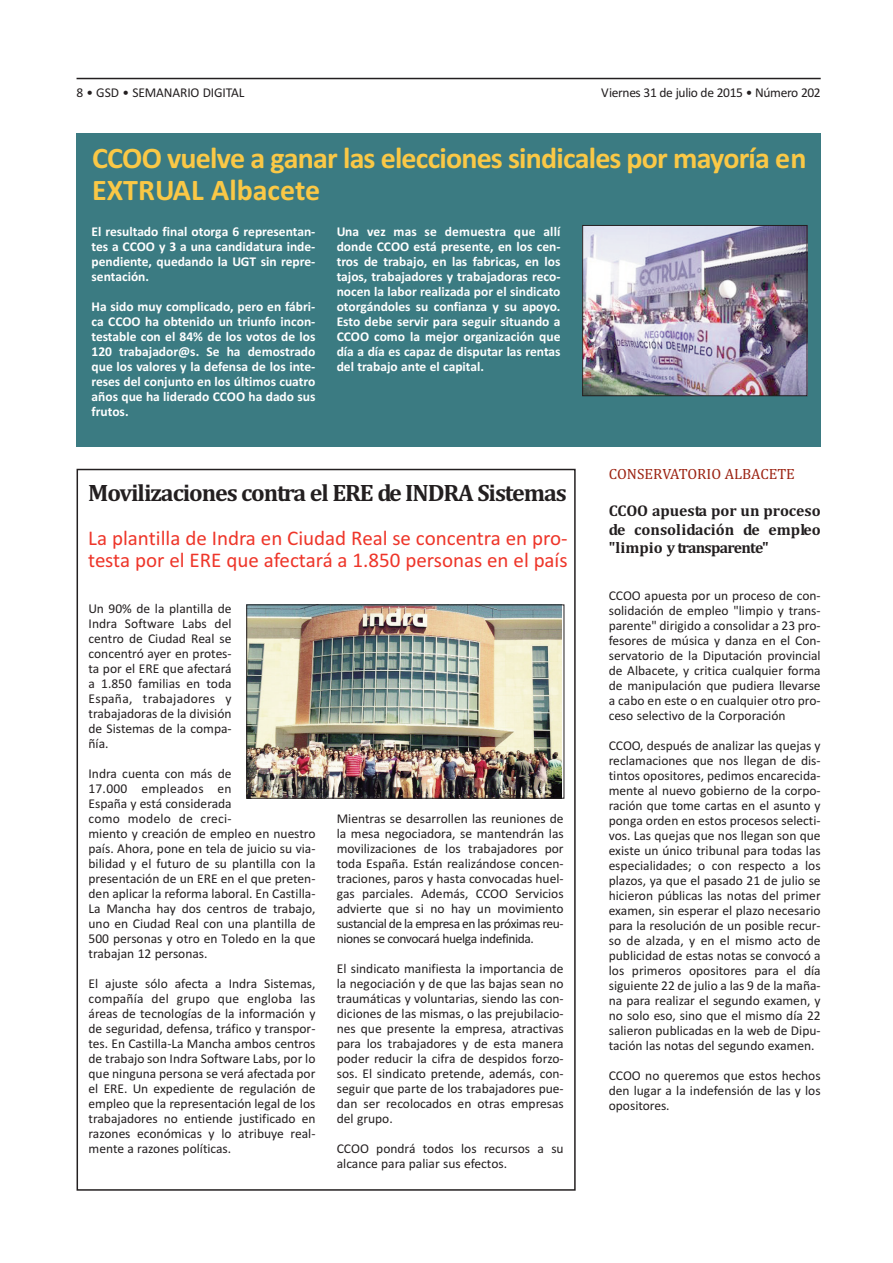
<style>
.page{position:relative;width:893px;height:1263px;background:#fff}
.page>*{position:absolute;margin:0;border:0;box-sizing:border-box;transform-origin:0 0}
.t1{font:700 30px/32.2px "Calibri";letter-spacing:-.025em;color:#fac846}
.t2{font:700 24px "Cambria";letter-spacing:-.05em;color:#231f20}
.t3{font:21px/22.5px "Calibri";color:#ee3529}
.t4{font:700 15.75px/18.8px "Cambria";color:#231f20;text-align:justify}
.t5{font:15px "Cambria";color:#9c2312}
.t6{font:13.5px/15px "Calibri";color:#231f20;text-align:justify}
.t7{font:700 13.5px/15px "Calibri";color:#fff;text-align:justify}
.t8{font:13.5px "Calibri";letter-spacing:-.025em;color:#231f20}
</style>
<div class="page">
<hr style="left:77px;top:78px;width:744px;height:1px;background:#231f20">
<div style="left:77px;top:469px;width:499px;height:722px;border:2px solid #231f20"></div>
<div style="left:77px;top:133px;width:744px;height:313px;background:#3b7b82"></div>
<img style="left:585px;top:227px;width:220px;height:167px">
<div style="left:583px;top:225px;width:224px;height:171px;border:1px solid #231f20"></div>
<img style="left:249px;top:607px;width:313px;height:189px">
<div style="left:247px;top:605px;width:317px;height:193px;border:1px solid #231f20"></div>
<p class="t6" style="left:77px;top:85px;width:169px">8 • GSD • SEMAnARIO DIGITAL</p>
<p class="t8" style="left:601px;top:85px;width:221px">Viernes 31 de julio de 2015 • número 202</p>
<h1 class="t1" style="left:92px;top:142px;width:716px">CCOO vuelve a ganar las elecciones sindicales por mayoría en<br>EXTRUAL Albacete</h1>
<p class="t7" style="left:92px;top:224px;width:225px">El resultado final otorga 6 representan&shy;tes a CCOO y 3 a una candidatura inde&shy;pendiente, quedando la UGT sin repre&shy;sentación.</p>
<p class="t7" style="left:92px;top:299px;width:225px">Ha sido muy complicado, pero en fábri&shy;ca CCOO ha obtenido un triunfo incon&shy;testable con el 84% de los votos de los 120 trabajador@s. Se ha demostrado que los valores y la defensa de los inte&shy;reses del conjunto en los últimos cuatro años que ha liderado CCOO ha dado sus frutos.</p>
<p class="t7" style="left:337px;top:224px;width:225px">Una vez mas se demuestra que allí donde CCOO está presente, en los cen&shy;tros de trabajo, en las fabricas, en los tajos, trabajadores y trabajadoras reco&shy;nocen la labor realizada por el sindicato otorgándoles su confianza y su apoyo.<br>Esto debe servir para seguir situando a CCOO como la mejor organización que día a día es capaz de disputar las rentas del trabajo ante el capital.</p>
<h2 class="t2" style="left:88px;top:479px;width:480px">Movilizaciones contra el ERE de INDRA Sistemas</h2>
<h3 class="t3" style="left:88px;top:526px;width:481px">La plantilla de Indra en Ciudad Real se concentra en pro&shy;testa por el ERE que afectará a 1.850 personas en el país</h3>
<p class="t6" style="left:89px;top:601px;width:145px">Un 90% de la plantilla de Indra Software Labs del centro de Ciudad Real se concentró ayer en protes&shy;ta por el ERE que afectará a 1.850 familias en toda España, trabajadores y trabajadoras de la división de Sistemas de la compa&shy;ñía.</p>
<p class="t6" style="left:89px;top:766px;width:228px;text-align:left">Indra cuenta con más de<br>17.000 empleados en<br>España y está considerada<br>como modelo de creci-<br>miento y creación de empleo en nuestro país. Ahora, pone en tela de juicio su via&shy;bilidad y el futuro de su plantilla con la presentación de un ERE en el que preten&shy;den aplicar la reforma laboral. En Castilla-<br>La Mancha hay dos centros de trabajo, uno en Ciudad Real con una plantilla de<br>500 personas y otro en Toledo en la que trabajan 12 personas.</p>
<p class="t6" style="left:89px;top:976px;width:228px">El ajuste sólo afecta a Indra Sistemas, compañía del grupo que engloba las áreas de tecnologías de la información y de seguridad, defensa, tráfico y transpor&shy;tes. En Castilla-La Mancha ambos centros de trabajo son Indra Software Labs, por lo que ninguna persona se verá afectada por el ERE. Un expediente de regulación de empleo que la representación legal de los trabajadores no entiende justificado en razones económicas y lo atribuye real&shy;mente a razones políticas.</p>
<p class="t6" style="left:337px;top:811px;width:228px">Mientras se desarrollen las reuniones de la mesa negociadora, se mantendrán las movilizaciones de los trabajadores por toda España. Están realizándose concen&shy;traciones, paros y hasta convocadas huel&shy;gas parciales. Además, CCOO Servicios advierte que si no hay un movimiento sustancial de la empresa en las próximas reu&shy;niones se convocará huelga indefinida.</p>
<p class="t6" style="left:337px;top:961px;width:228px">El sindicato manifiesta la importancia de la negociación y de que las bajas sean no traumáticas y voluntarias, siendo las con&shy;diciones de las mismas, o las prejubilacio&shy;nes que presente la empresa, atractivas para los trabajadores y de esta manera poder reducir la cifra de despidos forzo&shy;sos. El sindicato pretende, además, con&shy;seguir que parte de los trabajadores pue&shy;dan ser recolocados en otras empresas del grupo.</p>
<p class="t6" style="left:337px;top:1141px;width:228px">CCOO pondrá todos los recursos a su alcance para paliar sus efectos.</p>
<p class="t5" style="left:609px;top:465px;width:188px">CONSERVATORIO ALBACETE</p>
<p class="t4" style="left:609px;top:501px;width:213px">CCOO apuesta por un proceso de consolidación de empleo "limpio y transparente"</p>
<p class="t6" style="left:609px;top:588px;width:213px">CCOO apuesta por un proceso de con&shy;solidación de empleo "limpio y trans&shy;parente" dirigido a consolidar a 23 pro&shy;fesores de música y danza en el Con&shy;servatorio de la Diputación provincial de Albacete, y critica cualquier forma de manipulación que pudiera llevarse a cabo en este o en cualquier otro pro&shy;ceso selectivo de la Corporación</p>
<p class="t6" style="left:609px;top:738px;width:213px">CCOO, después de analizar las quejas y reclamaciones que nos llegan de dis&shy;tintos opositores, pedimos encarecida&shy;mente al nuevo gobierno de la corpo&shy;ración que tome cartas en el asunto y ponga orden en estos procesos selecti&shy;vos. Las quejas que nos llegan son que existe un único tribunal para todas las especialidades; o con respecto a los plazos, ya que el pasado 21 de julio se hicieron públicas las notas del primer examen, sin esperar el plazo necesario para la resolución de un posible recur&shy;so de alzada, y en el mismo acto de publicidad de estas notas se convocó a los primeros opositores para el día siguiente 22 de julio a las 9 de la maña&shy;na para realizar el segundo examen, y no solo eso, sino que el mismo día 22 salieron publicadas en la web de Dipu&shy;tación las notas del segundo examen.</p>
<p class="t6" style="left:609px;top:1068px;width:213px">CCOO no queremos que estos hechos den lugar a la indefensión de las y los opositores.</p>
</div>
